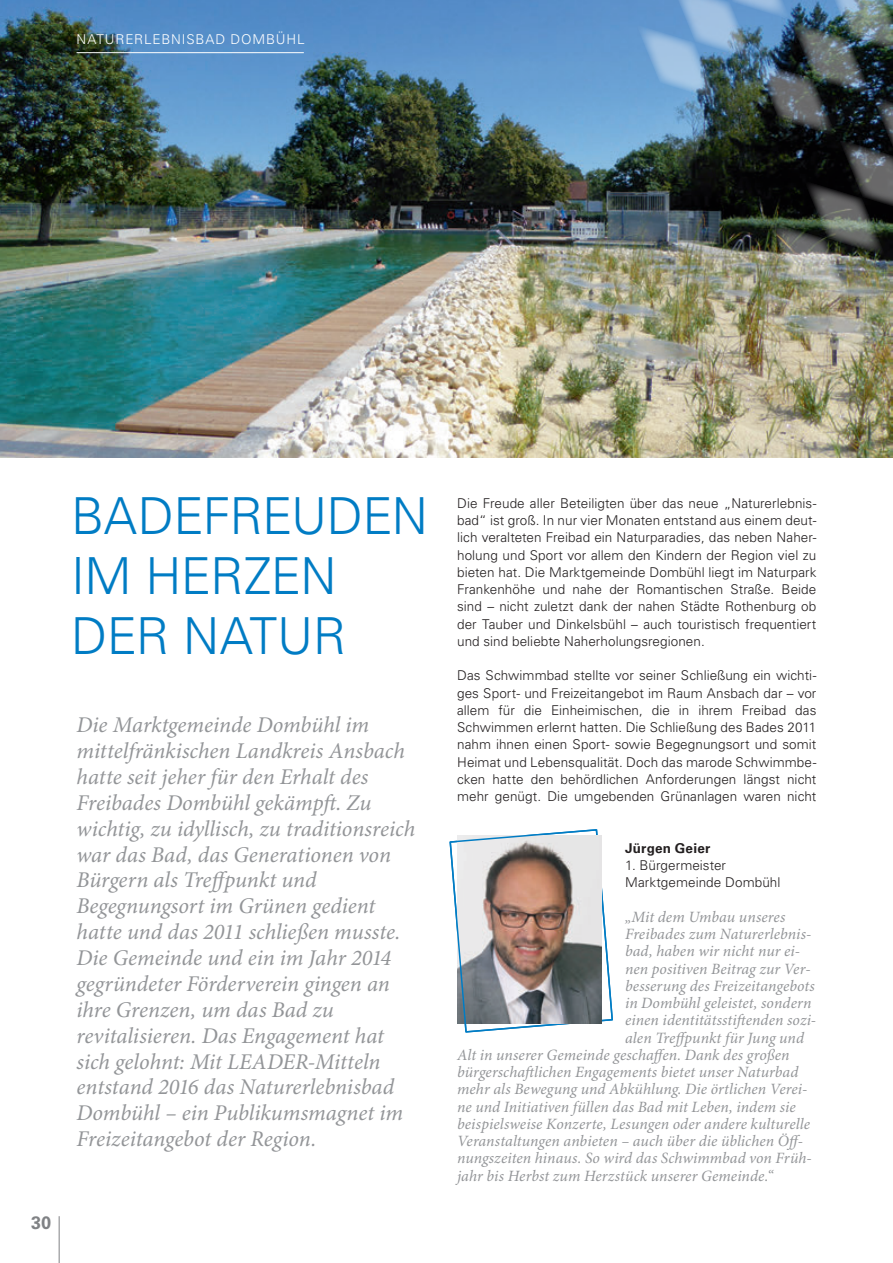
<style>
.page{position:relative;width:893px;height:1263px;background:#fff}
.page>*{position:absolute;margin:0;border:0;box-sizing:border-box;transform-origin:0 0}
.H1_Head{font:300 51px/60px "Univers LT Std";letter-spacing:-.015em;color:#007cc4}
.Intro{font:italic 22.5px/25.8px "Minion Pro";letter-spacing:-.005em;color:#939598}
.t1{font:700 18px "Univers LT Std";color:#808285}
.Zitat{font:italic 15.75px "Minion Pro";letter-spacing:.005em;color:#939598}
.Grundtext{font:300 13.5px/17.2px "Univers LT Std";letter-spacing:.005em;color:#231f20;text-align:justify}
.Zitierter{font:300 13.5px/17.2px "Univers LT Std";letter-spacing:.005em;color:#231f20}
.Kolumnentitel{font:300 13.5px "Univers LT Std";letter-spacing:.065em;color:#fff}
.Zitierter-2{font:700 13.5px "Univers LT Std";letter-spacing:.015em;color:#231f20}
</style>
<div class="page">
<img style="left:0;top:0;width:893px;height:457px">
<img style="left:636px;top:0;width:257px;height:297px">
<svg style="left:449px;top:829px;width:164px;height:204px"></svg>
<hr style="left:59px;top:1216px;width:1px;height:47px;background:#808285">
<hr style="left:77px;top:52px;width:227px;height:1px;background:#fff">
<p class="Kolumnentitel" style="left:77px;top:31px;width:229px">NATURERLEBNISBAD DOMBÜHL</p>
<h2 class="H1_Head" style="left:71px;top:486px;width:358px">BADEFREUDEN<br>IM HERZEN<br>DER NATUR</h2>
<p class="Intro" style="left:77px;top:713px;width:340px">Die Marktgemeinde Dombühl im mittelfränkischen Landkreis Ansbach hatte seit jeher für den Erhalt des Freibades Dombühl gekämpft. Zu wichtig, zu idyllisch, zu traditionsreich war das Bad, das Generationen von Bürgern als Treffpunkt und Begegnungsort im Grünen gedient hatte und das 2011 schließen musste.<br>Die Gemeinde und ein im Jahr 2014 gegründeter Förderverein gingen an ihre Grenzen, um das Bad zu revitalisieren. Das Engagement hat sich gelohnt: Mit LEADER-Mitteln entstand 2016 das Naturerlebnisbad Dombühl – ein Publikumsmagnet im Freizeitangebot der Region.</p>
<h3 class="t1" style="left:31px;top:1212px;width:22px">30</h3>
<p class="Grundtext" style="left:457px;top:494px;width:361px">Die Freude aller Beteiligten über das neue „Naturerlebnis&shy;bad“ ist groß. In nur vier Monaten entstand aus einem deut&shy;lich veralteten Freibad ein Naturparadies, das neben Naher&shy;holung und Sport vor allem den Kindern der Region viel zu bieten hat. Die Marktgemeinde Dombühl liegt im Naturpark Frankenhöhe und nahe der Romantischen Straße. Beide sind – nicht zuletzt dank der nahen Städte Rothenburg ob der Tauber und Dinkelsbühl – auch touristisch frequentiert und sind beliebte Naherholungsregionen.</p>
<p class="Grundtext" style="left:457px;top:667px;width:361px">Das Schwimmbad stellte vor seiner Schließung ein wichti&shy;ges Sport- und Freizeitangebot im Raum Ansbach dar – vor allem für die Einheimischen, die in ihrem Freibad das Schwimmen erlernt hatten. Die Schließung des Bades 2011 nahm ihnen einen Sport- sowie Begegnungsort und somit Heimat und Lebensqualität. Doch das marode Schwimmbe&shy;cken hatte den behördlichen Anforderungen längst nicht mehr genügt. Die umgebenden Grünanlagen waren nicht</p>
<p class="Zitierter-2" style="left:625px;top:840px;width:87px">Jürgen Geier</p>
<p class="Zitierter" style="left:625px;top:857px;width:157px">1. Bürgermeister<br>Marktgemeinde Dombühl</p>
<p class="Zitat" style="left:625px;top:907px;width:162px">„Mit dem Umbau unseres</p>
<p class="Zitat" style="left:625px;top:925px;width:188px">Freibades zum Naturerlebnis-</p>
<p class="Zitat" style="left:625px;top:942px;width:176px">bad, haben wir nicht nur ei-</p>
<p class="Zitat" style="left:625px;top:959px;width:187px">nen positiven Beitrag zur Ver-</p>
<p class="Zitat" style="left:625px;top:976px;width:191px">besserung des Freizeitangebots</p>
<p class="Zitat" style="left:625px;top:994px;width:188px">in Dombühl geleistet, sondern</p>
<p class="Zitat" style="left:625px;top:1011px;width:193px">einen identitätsstiftenden sozi-</p>
<p class="Zitat" style="left:625px;top:1028px;width:180px">alen Treffpunkt für Jung und</p>
<p class="Zitat" style="left:457px;top:1045px;width:334px">Alt in unserer Gemeinde geschaffen. Dank des großen</p>
<p class="Zitat" style="left:457px;top:1063px;width:343px">bürgerschaftlichen Engagements bietet unser Naturbad</p>
<p class="Zitat" style="left:457px;top:1080px;width:352px">mehr als Bewegung und Abkühlung. Die örtlichen Verei-</p>
<p class="Zitat" style="left:457px;top:1097px;width:340px">ne und Initiativen füllen das Bad mit Leben, indem sie</p>
<p class="Zitat" style="left:457px;top:1114px;width:355px">beispielsweise Konzerte, Lesungen oder andere kulturelle</p>
<p class="Zitat" style="left:457px;top:1132px;width:347px">Veranstaltungen anbieten – auch über die üblichen Öff-</p>
<p class="Zitat" style="left:457px;top:1149px;width:356px">nungszeiten hinaus. So wird das Schwimmbad von Früh-</p>
<p class="Zitat" style="left:457px;top:1166px;width:318px">jahr bis Herbst zum Herzstück unserer Gemeinde.“</p>
</div>
